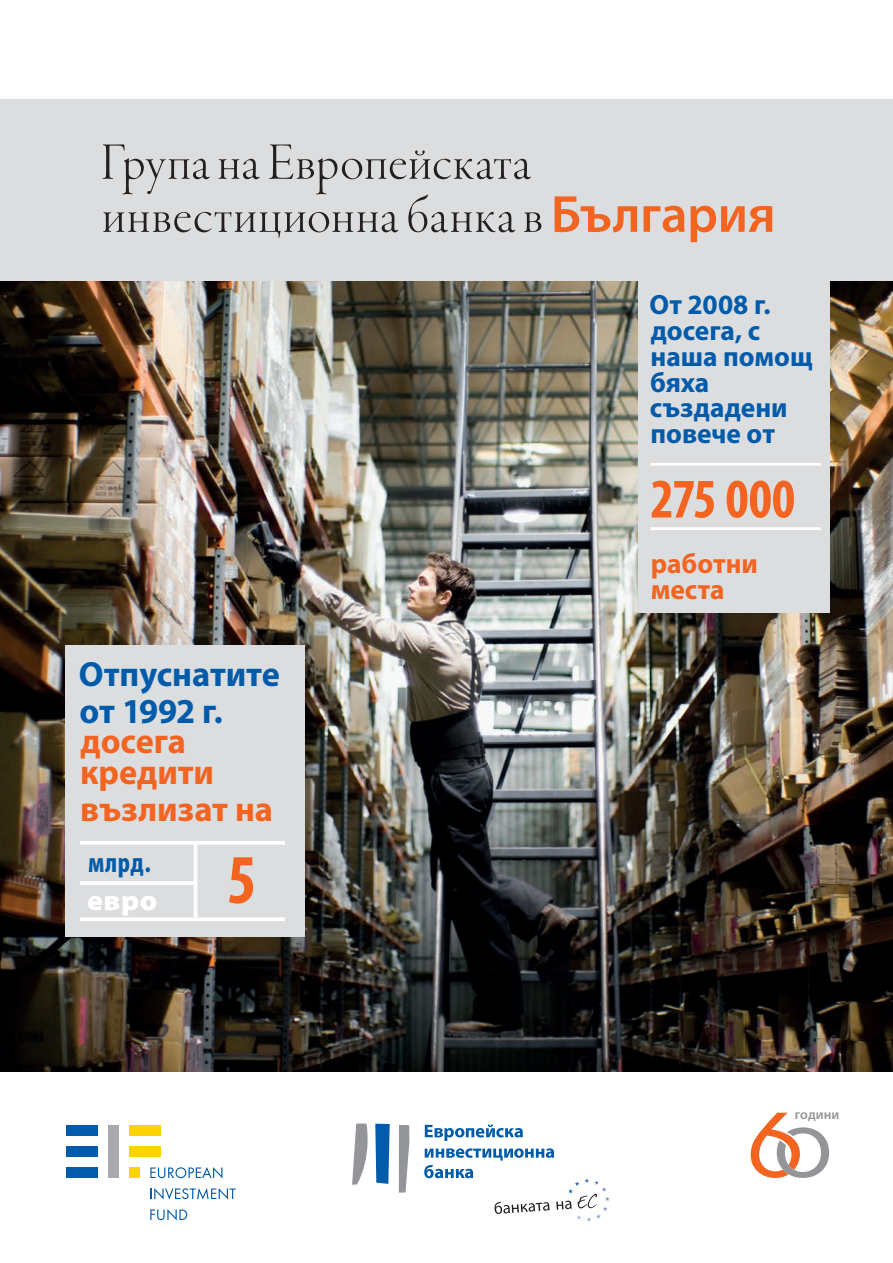
<style>
.page{position:relative;width:893px;height:1263px;background:#fff}
.page>*{position:absolute;margin:0;border:0;box-sizing:border-box;transform-origin:0 0}
.t1{font:700 condensed 70.35px "Myriad Pro";color:#f36421}
.t2{font:700 condensed 56.1px "Myriad Pro";letter-spacing:-.02em;color:#f36421}
.t3{font:54px/53.1px "Garamond Premr Pro Lt Disp";letter-spacing:.015em;color:#231f20}
.t4{font:700 35.1px/30.6px "Myriad Pro";letter-spacing:-.005em;color:#f36421}
.t5{font:700 35.1px/36.6px "Myriad Pro";letter-spacing:-.005em;color:#015bab}
.t6{font:700 condensed 28.2px "Myriad Pro";color:#015bab}
.t7{font:900 semi-expanded 28.2px "Myriad Pro";color:#fff}
.t8{font:700 28.05px/26px "Myriad Pro";color:#015bab}
.t9{font:700 28.05px/26px "Myriad Pro";color:#f36421}
.t10{font:600 13.65px "Myriad Pro";letter-spacing:.01em;color:#939598}
.s1{font-family:"Myriad Pro";font-weight:600;font-size:52.5px;color:#f36421}
</style>
<div class="page">
<img style="left:0;top:281px;width:893px;height:790px">
<div style="left:0;top:99px;width:893px;height:182px;background:#dcdddf"></div>
<div style="left:639px;top:281px;width:191px;height:331px;background:#dcdddf"></div>
<hr style="left:650px;top:527px;width:171px;height:3px;background:#fff">
<hr style="left:650px;top:463px;width:171px;height:3px;background:#fff">
<div style="left:65px;top:645px;width:240px;height:291px;background:#dcdddf"></div>
<hr style="left:194px;top:845px;width:3px;height:38px;background:#fff">
<hr style="left:194px;top:883px;width:3px;height:34px;background:#fff">
<svg style="left:196px;top:917px;width:89px;height:4px"></svg>
<svg style="left:80px;top:841px;width:116px;height:4px"></svg>
<hr style="left:80px;top:881px;width:114px;height:4px;background:#fff">
<svg style="left:80px;top:917px;width:116px;height:4px"></svg>
<svg style="left:196px;top:841px;width:89px;height:4px"></svg>
<div style="left:66px;top:1125px;width:32px;height:11px;background:#015aaa"></div>
<div style="left:108px;top:1125px;width:11px;height:53px;background:#a8a9ad"></div>
<div style="left:129px;top:1167px;width:11px;height:11px;background:#fed304"></div>
<div style="left:66px;top:1146px;width:32px;height:11px;background:#015aaa"></div>
<div style="left:129px;top:1125px;width:32px;height:11px;background:#fed304"></div>
<div style="left:129px;top:1146px;width:32px;height:11px;background:#fed304"></div>
<div style="left:66px;top:1167px;width:32px;height:11px;background:#015aaa"></div>
<svg style="left:150px;top:1167px;width:72px;height:11px"></svg>
<svg style="left:150px;top:1188px;width:86px;height:11px"></svg>
<svg style="left:150px;top:1209px;width:37px;height:11px"></svg>
<svg style="left:751px;top:1113px;width:78px;height:65px"></svg>
<svg style="left:352px;top:1123px;width:16px;height:62px"></svg>
<svg style="left:375px;top:1124px;width:15px;height:60px"></svg>
<svg style="left:399px;top:1125px;width:10px;height:67px"></svg>
<svg style="left:425px;top:1124px;width:98px;height:17px"></svg>
<svg style="left:424px;top:1148px;width:186px;height:74px"></svg>
<p class="t3" style="left:100px;top:138px;width:677px">Група на Европейската инвестиционна банка в <span class="s1">България</span></p>
<p class="t5" style="left:79px;top:656px;width:203px">Отпуснатите от 1992 г.</p>
<p class="t4" style="left:80px;top:727px;width:135px">досега кредити</p>
<p class="t4" style="left:80px;top:794px;width:194px">възлизат на</p>
<p class="t6" style="left:88px;top:847px;width:64px">млрд.</p>
<p class="t7" style="left:87px;top:884px;width:72px">евро</p>
<h1 class="t1" style="left:227px;top:841px;width:31px">5</h1>
<p class="t8" style="left:649px;top:292px;width:165px">От 2008 г. досега, с наша помощ бяха създадени повече от</p>
<p class="t2" style="left:650px;top:468px;width:146px">275 000</p>
<p class="t9" style="left:651px;top:551px;width:109px">работни места</p>
<p class="t10" style="left:795px;top:1107px;width:46px">години</p>
</div>
